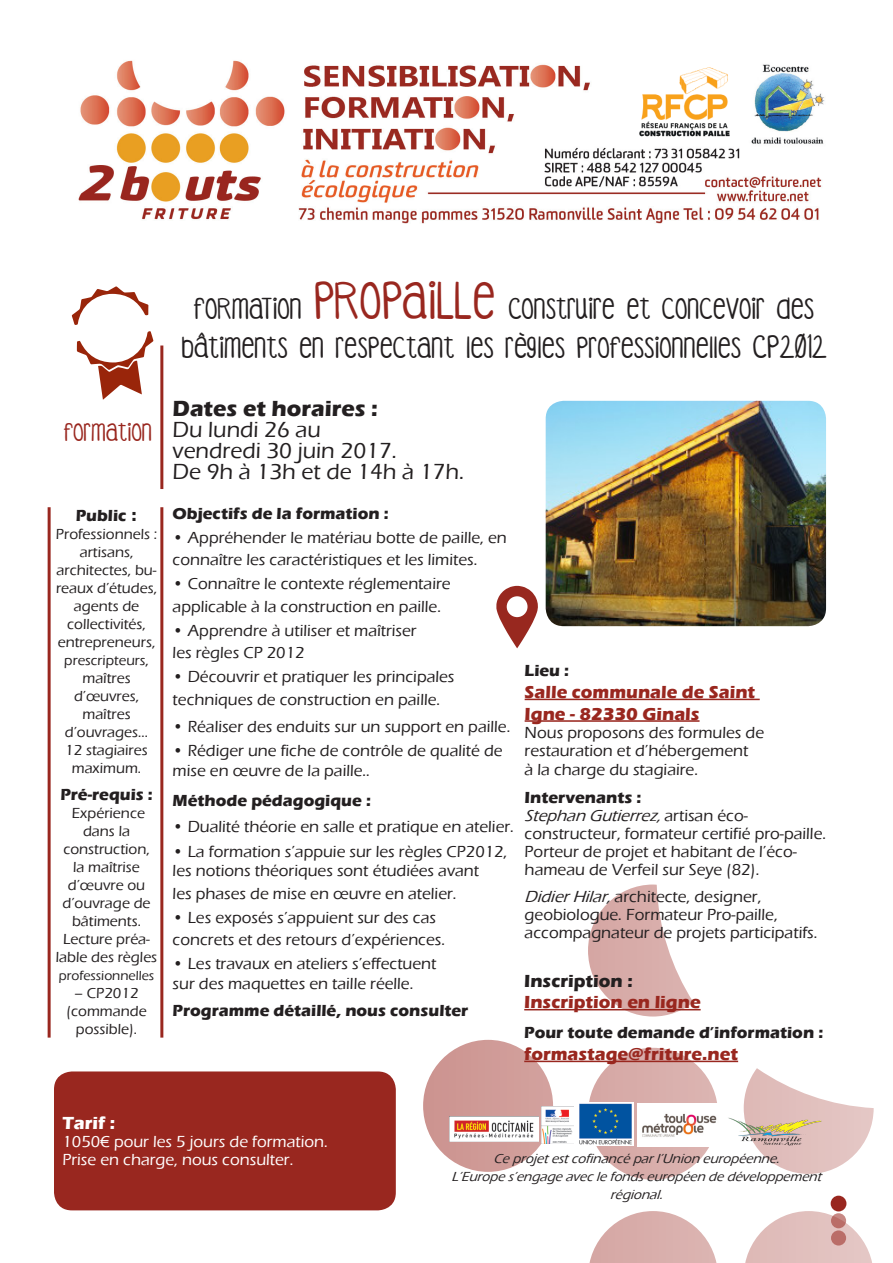
<style>
.page{position:relative;width:893px;height:1263px;background:#fff}
.page>*{position:absolute;margin:0;border:0;box-sizing:border-box;transform-origin:0 0}
.t1{font:500 22.5px "Eras ITC";color:#231f20}
.t2{font:700 22.5px/21px "Eras ITC";color:#231f20}
.t3{font:19.5px "DJB Coffee Shoppe Espresso";color:#231f20}
.t4{font:700 18px/21.6px "Eras ITC";color:#99271f}
.t5{font:700 18px "Eras ITC";color:#fff}
.Liste_1{font:500 16.5px/18px "Eras ITC";color:#231f20}
.t6{font:700 16.5px "Eras ITC";color:#231f20}
.t7{font:500 16.5px "Eras ITC";color:#fff}
.t8{font:16.5px "DJB Coffee Shoppe Espresso";color:#99271f}
.t9{font:500 15px/18px "Eras ITC";color:#231f20;text-align:center}
.t10{font:500 14.25px "Eras ITC";color:#231f20}
.t11{font:italic 500 13.5px/18px "Eras ITC";color:#231f20;text-align:center}
.t12{font:500 13.5px "Eras ITC";color:#231f20}
.s1{font-size:34.5px;color:#99271f}
.s2{font-size:21px}
.s3{font-family:"Verdana"}
.s4{font-size:15px}
.s5{font-weight:500}
.s6{font-weight:700}
.s7{font-style:italic}
.s8{color:#231f20}
</style>
<div class="page">
<div style="left:588px;top:1048px;width:130px;height:132px;background:#d9aeab;border-radius:50%"></div>
<svg style="left:589px;top:1211px;width:128px;height:52px"></svg>
<svg style="left:745px;top:1211px;width:127px;height:52px"></svg>
<svg style="left:744px;top:1068px;width:130px;height:106px"></svg>
<svg style="left:588px;top:884px;width:105px;height:132px"></svg>
<div style="left:423px;top:1040px;width:130px;height:132px;background:#cf9b97;border-radius:50%"></div>
<img style="left:78px;top:60px;width:747px;height:164px">
<img style="left:639px;top:67px;width:91px;height:69px">
<svg style="left:72px;top:286px;width:81px;height:114px"></svg>
<hr style="left:160px;top:345px;width:3px;height:144px;background:#99271f">
<img style="left:546px;top:401px;width:280px;height:225px">
<hr style="left:160px;top:507px;width:3px;height:530px;background:#99271f">
<hr style="left:525px;top:699px;width:235px;height:1px;background:#99271f">
<hr style="left:525px;top:720px;width:175px;height:2px;background:#99271f">
<svg style="left:496px;top:586px;width:42px;height:62px"></svg>
<div style="left:54px;top:1071px;width:342px;height:139px;background:#99271f;border-radius:18px"></div>
<hr style="left:48px;top:507px;width:3px;height:530px;background:#99271f">
<hr style="left:524px;top:1009px;width:177px;height:1px;background:#99271f">
<hr style="left:524px;top:1061px;width:214px;height:1px;background:#99271f">
<div style="left:831px;top:1196px;width:15px;height:15px;background:#99271f;border-radius:50%"></div>
<svg style="left:831px;top:1213px;width:15px;height:15px"></svg>
<div style="left:831px;top:1230px;width:15px;height:15px;background:#ba6d68;border-radius:50%"></div>
<img style="left:541px;top:1107px;width:33px;height:36px">
<img style="left:637px;top:1103px;width:81px;height:43px">
<img style="left:579px;top:1103px;width:54px;height:43px">
<img style="left:728px;top:1117px;width:95px;height:29px">
<img style="left:449px;top:1117px;width:89px;height:24px">
<p class="t3" style="left:194px;top:300px;width:622px">FORMATION <span class="s1">PROPAILLE</span> CONSTRUIRE ET CONCEVOIR DES</p>
<p class="t3" style="left:182px;top:339px;width:646px">BÂTIMENTS EN RESPECTANT LES RÈGLES PROFESSIONNELLES <span class="s2">CP2012</span></p>
<p class="t8" style="left:64px;top:426px;width:90px">FORMATION</p>
<p class="t6" style="left:76px;top:506px;width:63px">Public <span class="s3">:</span></p>
<p class="t9" style="left:56px;top:525px;width:103px">Professionnels : artisans,</p>
<p class="t9" style="left:56px;top:561px;width:103px">architectes, bu&shy;reaux d’études, agents de collectivités, entrepreneurs,</p>
<p class="t10" style="left:64px;top:652px;width:86px">prescripteurs<span class="s4">,</span></p>
<p class="t9" style="left:74px;top:669px;width:67px">maîtres d’œuvres,</p>
<p class="t9" style="left:65px;top:705px;width:85px">maîtres d’ouvrages...</p>
<p class="t9" style="left:65px;top:741px;width:84px">12 stagiaires maximum.</p>
<p class="t6" style="left:60px;top:784px;width:94px">Pré-requis :</p>
<p class="t9" style="left:56px;top:804px;width:103px">Expérience dans la construction, la maîtrise d’œuvre ou d’ouvrage de bâtiments.<br>Lecture préa&shy;lable des règles</p>
<p class="t12" style="left:59px;top:967px;width:97px">professionnelles</p>
<p class="t9" style="left:66px;top:984px;width:82px">– CP2012 (commande possible).</p>
<p class="t2" style="left:173px;top:398px;width:207px">Dates et horaires :<br><span class="s5">Du lundi 26 au</span></p>
<p class="t1" style="left:173px;top:438px;width:226px">vendredi 30 juin 2017.</p>
<p class="t1" style="left:173px;top:459px;width:293px">De 9h à 13h et de 14h à 17h.</p>
<p class="t6" style="left:173px;top:504px;width:217px">Objectifs de la formation :</p>
<p class="Liste_1" style="left:173px;top:526px;width:336px;line-height:22.5px">• Appréhender le matériau botte de paille, en connaître les caractéristiques et les limites.</p>
<p class="Liste_1" style="left:173px;top:573px;width:279px;line-height:22.5px">• Connaître le contexte réglementaire applicable à la construction en paille.</p>
<p class="Liste_1" style="left:173px;top:619px;width:246px;line-height:22.5px">• Apprendre à utiliser et maîtriser les règles CP 2012</p>
<p class="Liste_1" style="left:173px;top:666px;width:283px;line-height:22.5px">• Découvrir et pratiquer les principales techniques de construction en paille.</p>
<p class="Liste_1" style="left:173px;top:717px;width:339px">• Réaliser des enduits sur un support en paille.</p>
<p class="Liste_1" style="left:173px;top:740px;width:331px;line-height:19.8px">• Rédiger une fiche de contrôle de qualité de mise en œuvre de la paille..</p>
<p class="t6" style="left:173px;top:791px;width:200px">Méthode pédagogique :</p>
<p class="Liste_1" style="left:173px;top:818px;width:343px">• Dualité théorie en salle et pratique en atelier.</p>
<p class="Liste_1" style="left:173px;top:841px;width:336px;line-height:19.8px">• La formation s’appuie sur les règles CP2012, les notions théoriques sont étudiées avant</p>
<p class="Liste_1" style="left:173px;top:884px;width:285px">les phases de mise en œuvre en atelier.</p>
<p class="Liste_1" style="left:173px;top:906px;width:274px;line-height:22.5px">• Les exposés s’appuient sur des cas concrets et des retours d’expériences.</p>
<p class="Liste_1" style="left:173px;top:954px;width:265px;line-height:19.8px">• Les travaux en ateliers s’effectuent sur des maquettes en taille réelle.</p>
<p class="t6" style="left:173px;top:1001px;width:297px">Programme détaillé, nous consulter</p>
<p class="t6" style="left:525px;top:661px;width:46px">Lieu :</p>
<p class="t4" style="left:525px;top:681px;width:232px">Salle communale de Saint<br>Igne - 82330 Ginals</p>
<p class="Liste_1" style="left:525px;top:723px;width:241px">Nous proposons des formules de restauration et d’hébergement</p>
<p class="Liste_1" style="left:525px;top:761px;width:175px">à la charge du stagiaire.</p>
<p class="Liste_1" style="left:525px;top:789px;width:303px"><span class="s6">Intervenants :<br></span><span class="s7">Stephan Gutierrez,</span>a r t i s a n é c o - constructeur, formateur certifié pro-paille.<br>Porteur de projet et habitant de l’éco&shy;hameau de Verfeil sur Seye (82).</p>
<p class="Liste_1" style="left:525px;top:888px;width:294px"><span class="s7">DidierHilar,</span>architecte, designer, geobiologue. Formateur Pro-paille, accompagnateur de projets participatifs.</p>
<p class="t4" style="left:524px;top:970px;width:178px"><span class="s8">Inscription :<br></span>Inscription en ligne</p>
<p class="t6" style="left:524px;top:1023px;width:300px">Pour toute demande d’information :</p>
<p class="t4" style="left:524px;top:1043px;width:215px">formastage@friture.net</p>
<p class="t5" style="left:63px;top:1113px;width:54px">Tarif :</p>
<p class="t7" style="left:63px;top:1132px;width:267px">1050€ pour les 5 jours de formation.</p>
<p class="t7" style="left:63px;top:1150px;width:232px">Prise en charge, nous consulter.</p>
<p class="t11" style="left:493px;top:1150px;width:291px">Ceprojetestcofinancéparl’Union européenne.</p>
<p class="t11" style="left:452px;top:1168px;width:375px">L’Europes’engageaveclefondseuropéen dedéveloppement régional.</p>
</div>
